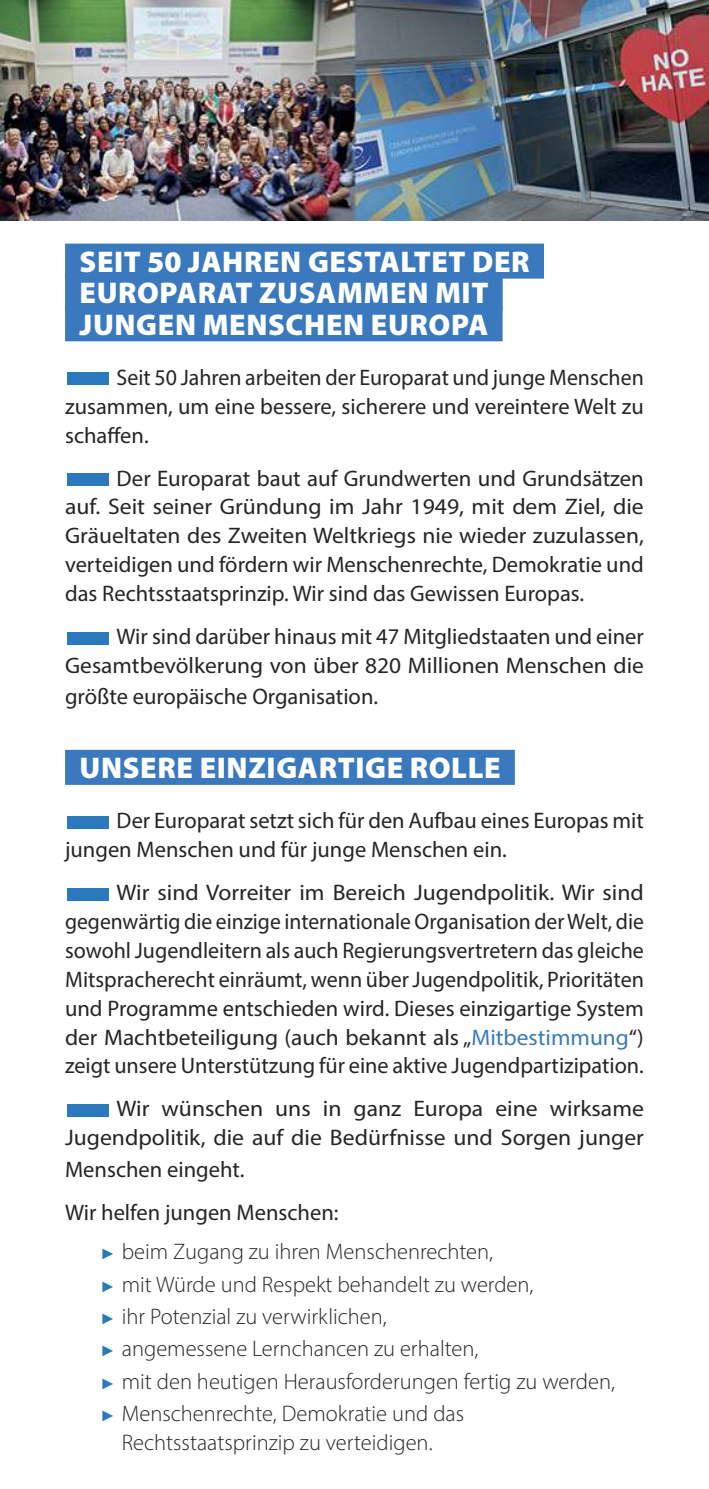
<style>
.page{position:relative;width:709px;height:1489px;background:#fff}
.page>*{position:absolute;margin:0;border:0;box-sizing:border-box;transform-origin:0 0}
.t1{font:900 30px/31.2px "Myriad Pro";letter-spacing:.02em;color:#fff}
.t2{font:22.5px/28.8px "Myriad Pro";color:#272425}
.t3{font:22.5px/28.8px "Myriad Pro";color:#272425;text-align:justify;scale:1.05 1}
.t4{font:300 22.5px/32.5px "Myriad Pro";color:#272425}
.s1{color:#2c78bd}
.s2{color:#3a79bd}
.s3{font-family:"Arial";font-weight:400;font-size:15px;color:#2c78bd}
</style>
<div class="page">
<img style="left:0;top:0;width:709px;height:220px">
<div style="left:65px;top:243px;width:479px;height:35px;background:#3a79bd"></div>
<div style="left:65px;top:275px;width:437px;height:35px;background:#3a79bd"></div>
<div style="left:65px;top:306px;width:437px;height:35px;background:#3a79bd"></div>
<div style="left:65px;top:749px;width:450px;height:35px;background:#3a79bd"></div>
<h1 class="t1" style="left:80px;top:246px;width:452px">SEIT 50 JAHREN GESTALTET DER<br>EUROPARAT ZUSAMMEN MIT<br>JUNGEN MENSCHEN EUROPA</h1>
<p class="t2" style="left:65px;top:364px;width:580px;text-align:justify"><span class="s1">■</span>Seit 50 Jahren arbeiten der Europarat und junge Menschen zusammen, um eine bessere, sicherere und vereintere Welt zu schaffen.</p>
<p class="t2" style="left:65px;top:465px;width:580px;text-align:justify"><span class="s1">■</span>Der Europarat baut auf Grundwerten und Grundsätzen auf. Seit seiner Gründung im Jahr 1949, mit dem Ziel, die Gräueltaten des Zweiten Weltkriegs nie wieder zuzulassen, verteidigen und fördern wir Menschenrechte, Demokratie und das Rechtsstaatsprinzip. Wir sind das Gewissen Europas.</p>
<p class="t2" style="left:65px;top:624px;width:580px"><span class="s1">■</span>Wir sind darüber hinaus mit 47 Mitgliedstaaten und einer<br>Gesamtbevölkerung von über 820 Millionen Menschen die</p>
<p class="t2" style="left:65px;top:684px;width:314px">größte europäische Organisation.</p>
<h1 class="t1" style="left:80px;top:752px;width:422px">UNSERE EINZIGARTIGE ROLLE</h1>
<p class="t2" style="left:65px;top:808px;width:580px"><span class="s1">■</span>Der Europarat setzt sich für den Aufbau eines Europas mit jungen Menschen und für junge Menschen ein.</p>
<p class="t3" style="left:65px;top:880px;width:553px"><span class="s1">■</span>Wir sind Vorreiter im Bereich Jugendpolitik. Wir sind gegenwärtig die einzige internationale Organisation der Welt, die sowohl Jugendleitern als auch Regierungsvertretern das gleiche Mitspracherecht einräumt, wenn über Jugendpolitik, Prioritäten und Programme entschieden wird. Dieses einzigartige System der Machtbeteiligung (auch bekannt als „<span class="s2">Mitbestimmung</span>“) zeigt unsere Unterstützung für eine aktive Jugendpartizipation.</p>
<p class="t3" style="left:65px;top:1096px;width:553px"><span class="s1">■</span>Wir wünschen uns in ganz Europa eine wirksame<br>Jugendpolitik, die auf die Bedürfnisse und Sorgen junger</p>
<p class="t2" style="left:65px;top:1149px;width:275px;line-height:43px">Menschen eingeht.<br>Wir helfen jungen Menschen:</p>
<p class="t4" style="left:100px;top:1237px;width:516px"><span class="s3">►</span> beim Zugang zu ihren Menschenrechten,<br><span class="s3">►</span> mit Würde und Respekt behandelt zu werden,<br><span class="s3">►</span> ihr Potenzial zu verwirklichen,<br><span class="s3">►</span> angemessene Lernchancen zu erhalten,<br><span class="s3">►</span> mit den heutigen Herausforderungen fertig zu werden, <span class="s3">►</span> Menschenrechte, Demokratie und das</p>
<p class="t4" style="left:122px;top:1427px;width:312px">Rechtsstaatsprinzip zu verteidigen.</p>
</div>
